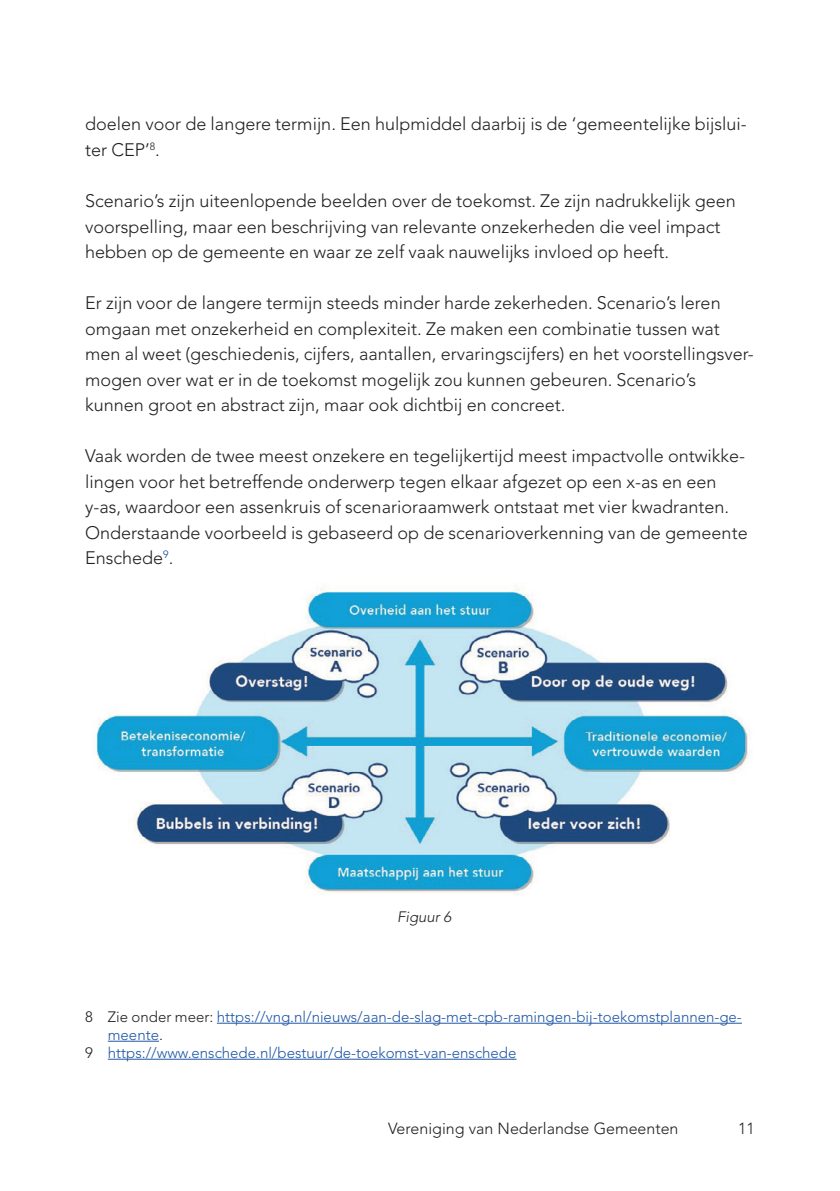
<style>
.page{position:relative;width:840px;height:1191px;background:#fff}
.page>*{position:absolute;margin:0;border:0;box-sizing:border-box;transform-origin:0 0}
.t1{font:300 18px/25.6px "Avenir LT Std";color:#231f20}
.t2{font:300 16px "Avenir LT Std";color:#231f20}
.t3{font:300 15px "Avenir LT Std";color:#1e56a6}
.t4{font:italic 300 15px "Avenir LT Std";color:#231f20}
.s1{color:#231f20}
</style>
<div class="page">
<img style="left:96px;top:589px;width:654px;height:306px">
<hr style="left:217px;top:1022px;width:524px;height:1px;background:#1e56a6">
<hr style="left:108px;top:1040px;width:51px;height:1px;background:#1e56a6">
<hr style="left:108px;top:1058px;width:408px;height:1px;background:#1e56a6">
<p class="t1" style="left:85px;top:111px;width:663px">doelen voor de langere termijn. Een hulpmiddel daarbij is de ‘gemeentelijke bijslui&shy;ter CEP’<sup>8</sup>.</p>
<p class="t1" style="left:85px;top:188px;width:651px">Scenario’s zijn uiteenlopende beelden over de toekomst. Ze zijn nadrukkelijk geen voorspelling, maar een beschrijving van relevante onzekerheden die veel impact hebben op de gemeente en waar ze zelf vaak nauwelijks invloed op heeft.</p>
<p class="t1" style="left:85px;top:290px;width:669px">Er zijn voor de langere termijn steeds minder harde zekerheden. Scenario’s leren omgaan met onzekerheid en complexiteit. Ze maken een combinatie tussen wat men al weet (geschiedenis, cijfers, aantallen, ervaringscijfers) en het voorstellingsver&shy;mogen over wat er in de toekomst mogelijk zou kunnen gebeuren. Scenario’s kunnen groot en abstract zijn, maar ook dichtbij en concreet.</p>
<p class="t1" style="left:85px;top:443px;width:663px">Vaak worden de twee meest onzekere en tegelijkertijd meest impactvolle ontwikke&shy;lingen voor het betreffende onderwerp tegen elkaar afgezet op een x-as en een y-as, waardoor een assenkruis of scenarioraamwerk ontstaat met vier kwadranten.<br>Onderstaande voorbeeld is gebaseerd op de scenarioverkenning van de gemeente Enschede<sup>9</sup>.</p>
<p class="t4" style="left:397px;top:907px;width:56px">Figuur 6</p>
<p class="t3" style="left:85px;top:1007px;width:658px"><span class="s1">8 Zie onder meer:</span> https://vng.nl/nieuws/aan-de-slag-met-cpb-ramingen-bij-toekomstplannen-ge-</p>
<p class="t3" style="left:108px;top:1025px;width:57px">meente<span class="s1">.</span></p>
<p class="t3" style="left:85px;top:1043px;width:432px"><span class="s1">9</span> https://www.enschede.nl/bestuur/de-toekomst-van-enschede</p>
<p class="t2" style="left:388px;top:1119px;width:292px">Vereniging van Nederlandse Gemeenten</p>
<p class="t2" style="left:737px;top:1119px;width:18px">11</p>
</div>
